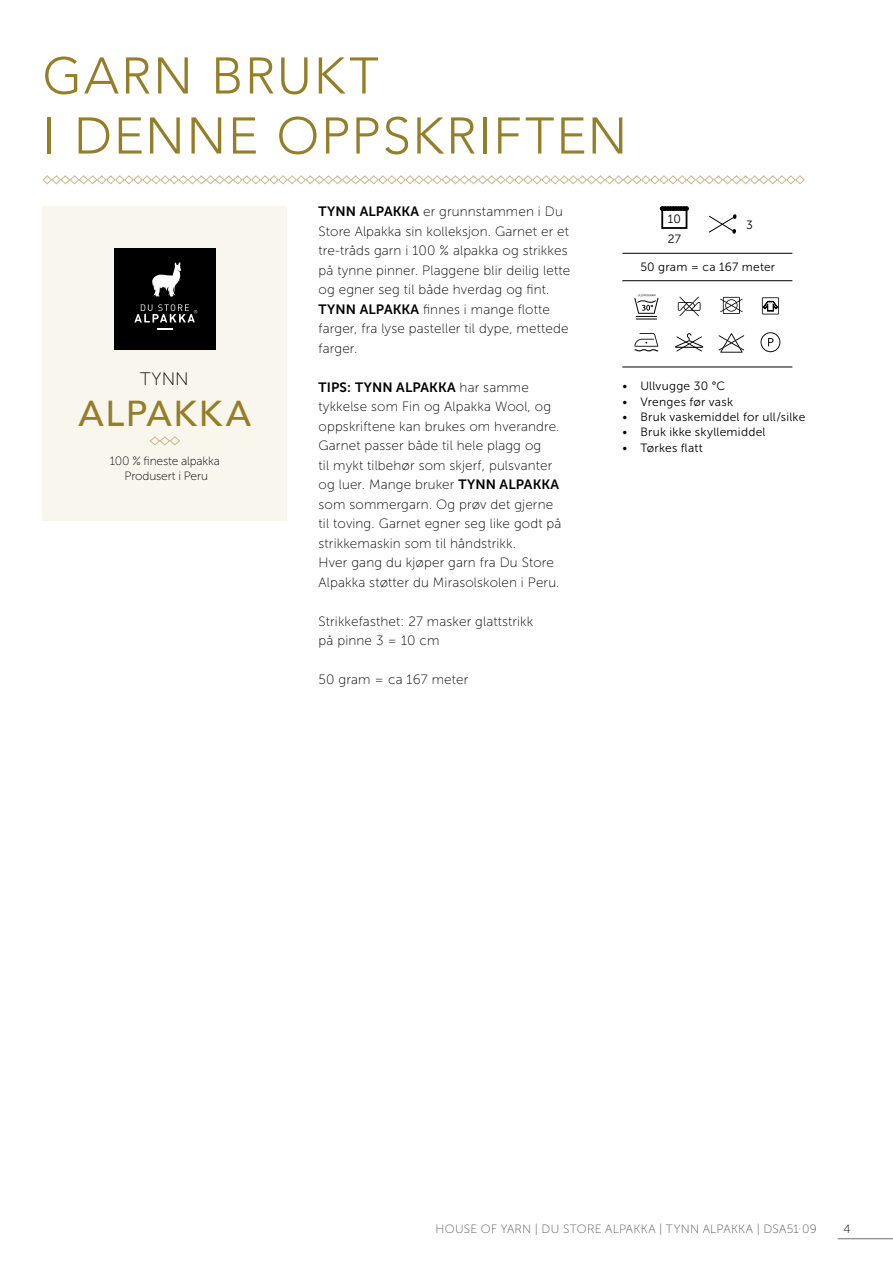
<style>
.page{position:relative;width:893px;height:1263px;background:#fff}
.page>*{position:absolute;margin:0;border:0;box-sizing:border-box;transform-origin:0 0}
.INNHOLD{font:300 51px "Avenir";letter-spacing:.035em;color:#957e2a}
.INNHOLD_-_Midtstilt{font:500 36px "Avenir";letter-spacing:.045em;color:#957e2a}
.INNHOLD_-_Midtstilt-2{font:18px "Museo Sans 100";color:#000}
.INNHOLD_-_Uten_ordde{font:13.5px/19.5px "Museo Sans 100";letter-spacing:.01em;color:#000}
.INNHOLD-2{font:12px "Museo Sans 300";letter-spacing:.025em;color:#000}
.t1{font:12px "Museo Sans 100";letter-spacing:.025em;color:#565655}
.INNHOLD_-_Midtstilt-3{font:12px "Museo Sans 100";letter-spacing:-.01em;color:#000}
.INNHOLD_-_Midtstilt-4{font:12px "Museo Sans 300";letter-spacing:.02em;color:#000}
.s1{font-family:"Museo Sans 700"}
</style>
<div class="page">
<hr style="left:838px;top:1238px;width:55px;height:1px;background:#6e6e6e">
<svg style="left:42px;top:175px;width:763px;height:10px"></svg>
<div style="left:43px;top:206px;width:244px;height:315px;background:#f8f6ed"></div>
<div style="left:114px;top:248px;width:102px;height:102px;background:#000"></div>
<svg style="left:158px;top:328px;width:15px;height:1px"></svg>
<svg style="left:152px;top:262px;width:29px;height:35px"></svg>
<svg style="left:134px;top:304px;width:63px;height:18px"></svg>
<svg style="left:149px;top:436px;width:31px;height:10px"></svg>
<svg style="left:709px;top:214px;width:28px;height:20px"></svg>
<svg style="left:660px;top:206px;width:29px;height:23px"></svg>
<svg style="left:760px;top:332px;width:20px;height:20px"></svg>
<svg style="left:634px;top:333px;width:24px;height:18px"></svg>
<svg style="left:720px;top:297px;width:23px;height:17px"></svg>
<svg style="left:719px;top:333px;width:25px;height:20px"></svg>
<hr style="left:622px;top:253px;width:170px;height:1px;background:#000">
<hr style="left:622px;top:280px;width:170px;height:1px;background:#000">
<hr style="left:622px;top:367px;width:170px;height:1px;background:#000">
<svg style="left:678px;top:297px;width:22px;height:19px"></svg>
<svg style="left:634px;top:294px;width:24px;height:25px"></svg>
<svg style="left:675px;top:333px;width:28px;height:18px"></svg>
<svg style="left:762px;top:297px;width:17px;height:17px"></svg>
<p class="INNHOLD" style="left:43px;top:46px;width:338px">GARN BRUKT</p>
<p class="INNHOLD" style="left:43px;top:106px;width:586px">I DENNE OPPSKRIFTEN</p>
<p class="INNHOLD_-_Midtstilt-2" style="left:140px;top:369px;width:50px">TYNN</p>
<p class="INNHOLD_-_Midtstilt" style="left:78px;top:383px;width:174px">ALPAKKA</p>
<p class="INNHOLD_-_Midtstilt-3" style="left:110px;top:455px;width:111px">100 % fineste alpakka</p>
<p class="INNHOLD_-_Midtstilt-3" style="left:125px;top:470px;width:85px">Produsert i Peru</p>
<p class="INNHOLD_-_Uten_ordde" style="left:319px;top:202px;width:253px"><span class="s1">TYNN ALPAKKA</span> er grunnstammen i Du Store Alpakka sin kolleksjon. Garnet er et tre-tråds garn i 100 % alpakka og strikkes på tynne pinner. Plaggene blir deilig lette og egner seg til både hverdag og fint.<br><span class="s1">TYNN ALPAKKA</span> finnes i mange flotte farger, fra lyse pasteller til dype, mettede farger.</p>
<p class="INNHOLD_-_Uten_ordde" style="left:319px;top:377px;width:244px"><span class="s1">TIPS: TYNN ALPAKKA</span> har samme tykkelse som Fin og Alpakka Wool, og oppskriftene kan brukes om hverandre.<br>Garnet passer både til hele plagg og<br>til mykt tilbehør som skjerf, pulsvanter og luer. Mange bruker <span class="s1">TYNN ALPAKKA </span>som sommergarn. Og prøv det gjerne til toving. Garnet egner seg like godt på strikkemaskin som til håndstrikk.</p>
<p class="INNHOLD_-_Uten_ordde" style="left:319px;top:553px;width:242px">Hver gang du kjøper garn fra Du Store<br>Alpakka støtter du Mirasolskolen i Peru.</p>
<p class="INNHOLD_-_Uten_ordde" style="left:319px;top:611px;width:216px">Strikkefasthet: 27 masker glattstrikk på pinne 3 = 10 cm</p>
<p class="INNHOLD_-_Uten_ordde" style="left:319px;top:670px;width:151px">50 gram = ca 167 meter</p>
<p class="INNHOLD_-_Midtstilt-4" style="left:668px;top:212px;width:15px">10</p>
<p class="INNHOLD_-_Midtstilt-4" style="left:668px;top:232px;width:15px">27</p>
<p class="INNHOLD_-_Midtstilt-4" style="left:746px;top:218px;width:8px">3</p>
<p class="INNHOLD_-_Midtstilt-4" style="left:640px;top:260px;width:136px">50 gram = ca 167 meter</p>
<p class="INNHOLD-2" style="left:622px;top:380px;width:104px">• Ullvugge 30 °C</p>
<p class="INNHOLD-2" style="left:622px;top:395px;width:112px">• Vrenges før vask</p>
<p class="INNHOLD-2" style="left:622px;top:410px;width:184px">• Bruk vaskemiddel for ull/silke</p>
<p class="INNHOLD-2" style="left:622px;top:426px;width:145px">• Bruk ikke skyllemiddel</p>
<p class="INNHOLD-2" style="left:622px;top:441px;width:82px">• Tørkes flatt</p>
<p class="t1" style="left:436px;top:1222px;width:383px">HOUSE OF YARN | DU STORE ALPAKKA | TYNN ALPAKKA | DSA51·09</p>
<p class="INNHOLD_-_Midtstilt-3" style="left:843px;top:1222px;width:9px">4</p>
</div>
